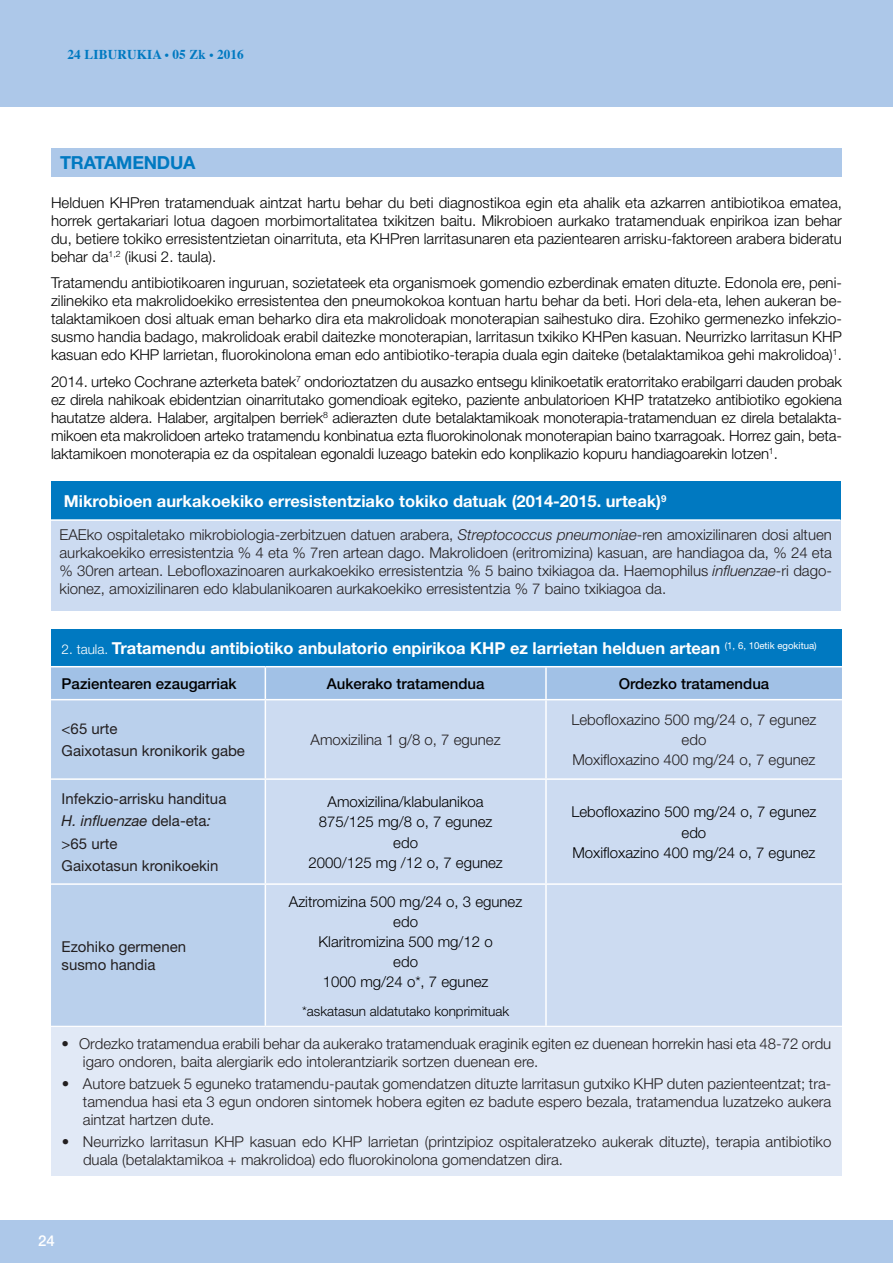
<style>
.page{position:relative;width:893px;height:1263px;background:#fff}
.page>*{position:absolute;margin:0;border:0;box-sizing:border-box;transform-origin:0 0}
.t1{font:700 18px "Helvetica Neue LT Std";letter-spacing:-.01em;color:#0079c1}
.t2{font:700 16.5px "Helvetica Neue";color:#fff}
.t3{font:300 15px/18px "Helvetica Neue";color:#000;text-align:justify}
.t4{font:300 15px/18px "Helvetica Neue";color:#231f20;text-align:justify}
.t5{font:15px/22.2px "Helvetica Neue";color:#231f20}
.t6{font:500 15px "Helvetica Neue";color:#000}
.t7{font:500 15px "Helvetica Neue";color:#fff}
.t8{font:300 13.5px "Helvetica Neue";color:#000}
.t9{font:700 13.5px "Times";letter-spacing:.01em;color:#0079c1}
.s1{font-size:12px}
.s2{font-style:italic}
.s3{font-weight:300;font-size:13.5px}
</style>
<div class="page">
<div style="left:0;top:0;width:893px;height:106px;background:#adc8e9"></div>
<div style="left:0;top:1220px;width:893px;height:43px;background:#adc8e9"></div>
<div style="left:51px;top:149px;width:791px;height:28px;background:#adc8e9"></div>
<div style="left:51px;top:482px;width:789px;height:38px;background:#0079c1"></div>
<div style="left:51px;top:520px;width:789px;height:90px;background:#ccdbf1"></div>
<hr style="left:51px;top:519px;width:789px;height:2px;background:#fff">
<div style="left:51px;top:629px;width:791px;height:38px;background:#0079c1"></div>
<div style="left:51px;top:667px;width:791px;height:32px;background:#a1c1e6"></div>
<div style="left:51px;top:700px;width:214px;height:326px;background:#bad0ec"></div>
<div style="left:266px;top:700px;width:576px;height:326px;background:#ccdbf1"></div>
<div style="left:51px;top:1026px;width:791px;height:150px;background:#e1e9f6"></div>
<hr style="left:51px;top:666px;width:214px;height:1px;background:#fff">
<hr style="left:265px;top:666px;width:281px;height:1px;background:#fff">
<hr style="left:265px;top:667px;width:1px;height:32px;background:#fff">
<hr style="left:546px;top:666px;width:296px;height:1px;background:#fff">
<hr style="left:545px;top:667px;width:2px;height:32px;background:#fff">
<hr style="left:545px;top:700px;width:2px;height:78px;background:#fff">
<hr style="left:51px;top:778px;width:214px;height:2px;background:#fff">
<hr style="left:265px;top:778px;width:281px;height:2px;background:#fff">
<hr style="left:546px;top:778px;width:296px;height:2px;background:#fff">
<hr style="left:545px;top:780px;width:2px;height:103px;background:#fff">
<hr style="left:51px;top:883px;width:214px;height:2px;background:#fff">
<hr style="left:265px;top:883px;width:281px;height:2px;background:#fff">
<hr style="left:546px;top:883px;width:296px;height:2px;background:#fff">
<hr style="left:545px;top:885px;width:2px;height:141px;background:#fff">
<hr style="left:51px;top:1026px;width:214px;height:1px;background:#fff">
<hr style="left:265px;top:1026px;width:281px;height:1px;background:#fff">
<hr style="left:546px;top:1026px;width:296px;height:1px;background:#fff">
<p class="t9" style="left:68px;top:42px;width:178px">24 LIBURUKIA <span class="s1">•</span> 05 Zk <span class="s1">•</span> 2016</p>
<p class="t1" style="left:60px;top:152px;width:137px">TRATAMENDUA</p>
<p class="t3" style="left:51px;top:193px;width:792px">Helduen KHPren tratamenduak aintzat hartu behar du beti diagnostikoa egin eta ahalik eta azkarren antibiotikoa ematea, horrek gertakariari lotua dagoen morbimortalitatea txikitzen baitu. Mikrobioen aurkako tratamenduak enpirikoa izan behar du, betiere tokiko erresistentzietan oinarrituta, eta KHPren larritasunaren eta pazientearen arrisku-faktoreen arabera bideratu behar da<sup>1,2</sup> (ikusi 2. taula).</p>
<p class="t3" style="left:51px;top:273px;width:792px">Tratamendu antibiotikoaren inguruan, sozietateek eta organismoek gomendio ezberdinak ematen dituzte. Edonola ere, peni&shy;zilinekiko eta makrolidoekiko erresistentea den pneumokokoa kontuan hartu behar da beti. Hori dela-eta, lehen aukeran be&shy;talaktamikoen dosi altuak eman beharko dira eta makrolidoak monoterapian saihestuko dira. Ezohiko germenezko infekzio&shy;susmo handia badago, makrolidoak erabil daitezke monoterapian, larritasun txikiko KHPen kasuan. Neurrizko larritasun KHP kasuan edo KHP larrietan, fluorokinolona eman edo antibiotiko-terapia duala egin daiteke (betalaktamikoa gehi makrolidoa)<sup>1</sup>.</p>
<p class="t3" style="left:51px;top:372px;width:792px">2014. urteko Cochrane azterketa batek<sup>7</sup> ondorioztatzen du ausazko entsegu klinikoetatik eratorritako erabilgarri dauden probak ez direla nahikoak ebidentzian oinarritutako gomendioak egiteko, paziente anbulatorioen KHP tratatzeko antibiotiko egokiena hautatze aldera. Halaber, argitalpen berriek<sup>8</sup> adierazten dute betalaktamikoak monoterapia-tratamenduan ez direla betalakta&shy;mikoen eta makrolidoen arteko tratamendu konbinatua ezta fluorokinolonak monoterapian baino txarragoak. Horrez gain, beta&shy;laktamikoen monoterapia ez da ospitalean egonaldi luzeago batekin edo konplikazio kopuru handiagoarekin lotzen<sup>1</sup>.</p>
<p class="t2" style="left:64px;top:491px;width:604px">Mikrobioen aurkakoekiko erresistentziako tokiko datuak (2014-2015. urteak)<sup>9</sup></p>
<p class="t4" style="left:60px;top:526px;width:774px">EAEko ospitaletako mikrobiologia-zerbitzuen datuen arabera, <span class="s2">Streptococcus pneumoniae</span>-ren amoxizilinaren dosi altuen aurkakoekiko erresistentzia % 4 eta % 7ren artean dago. Makrolidoen (eritromizina) kasuan, are handiagoa da, % 24 eta % 30ren artean. Lebofloxazinoaren aurkakoekiko erresistentzia % 5 baino txikiagoa da. Haemophilus <span class="s2">influenzae</span>-ri dago&shy;kionez, amoxizilinaren edo klabulanikoaren aurkakoekiko erresistentzia % 7 baino txikiagoa da.</p>
<p class="t2" style="left:62px;top:638px;width:757px"><span class="s3">2. taula.</span> Tratamendu antibiotiko anbulatorio enpirikoa KHP ez larrietan helduen artean <sup>(1,</sup> <sup>6,</sup> <sup>10etik</sup> <sup>egokitua)</sup></p>
<p class="t6" style="left:62px;top:675px;width:176px">Pazientearen ezaugarriak</p>
<p class="t6" style="left:327px;top:675px;width:159px">Aukerako tratamendua</p>
<p class="t6" style="left:619px;top:675px;width:152px">Ordezko tratamendua</p>
<p class="t5" style="left:62px;top:717px;width:185px">&lt;65 urte<br>Gaixotasun kronikorik gabe</p>
<p class="t4" style="left:311px;top:731px;width:192px">Amoxizilina 1 g/8 o, 7 egunez</p>
<p class="t4" style="left:571px;top:709px;width:247px;line-height:20.1px;text-align:center">Lebofloxazino 500 mg/24 o, 7 egunez edo<br>Moxifloxazino 400 mg/24 o, 7 egunez</p>
<p class="t5" style="left:62px;top:787px;width:166px">Infekzio-arrisku handitua<br><span class="s2">H. influenzae</span> dela-eta<span class="s2">: </span>&gt;65 urte<br>Gaixotasun kronikoekin</p>
<p class="t3" style="left:308px;top:791px;width:196px;line-height:20.1px;text-align:center">Amoxizilina/klabulanikoa<br>875/125 mg/8 o, 7 egunez edo<br>2000/125 mg /12 o, 7 egunez</p>
<p class="t3" style="left:571px;top:802px;width:247px;line-height:20.1px;text-align:center">Lebofloxazino 500 mg/24 o, 7 egunez edo<br>Moxifloxazino 400 mg/24 o, 7 egunez</p>
<p class="t3" style="left:289px;top:891px;width:235px;line-height:20.1px;text-align:center">Azitromizina 500 mg/24 o, 3 egunez edo<br>Klaritromizina 500 mg/12 o<br>edo<br>1000 mg/24 o*, 7 egunez</p>
<p class="t8" style="left:302px;top:1003px;width:209px">*askatasun aldatutako konprimituak</p>
<p class="t4" style="left:83px;top:1034px;width:750px;text-indent:-21px">• Ordezko tratamendua erabili behar da aukerako tratamenduak eraginik egiten ez duenean horrekin hasi eta 48-72 ordu igaro ondoren, baita alergiarik edo intolerantziarik sortzen duenean ere.</p>
<p class="t4" style="left:83px;top:1074px;width:750px;text-indent:-21px">• Autore batzuek 5 eguneko tratamendu-pautak gomendatzen dituzte larritasun gutxiko KHP duten pazienteentzat; tra&shy;tamendua hasi eta 3 egun ondoren sintomek hobera egiten ez badute espero bezala, tratamendua luzatzeko aukera aintzat hartzen dute.</p>
<p class="t4" style="left:83px;top:1132px;width:750px;text-indent:-21px">• Neurrizko larritasun KHP kasuan edo KHP larrietan (printzipioz ospitaleratzeko aukerak dituzte), terapia antibiotiko duala (betalaktamikoa + makrolidoa) edo fluorokinolona gomendatzen dira.</p>
<p class="t5" style="left:62px;top:937px;width:126px;line-height:18px">Ezohiko germenen susmo handia</p>
<p class="t7" style="left:38px;top:1231px;width:18px">24</p>
</div>
